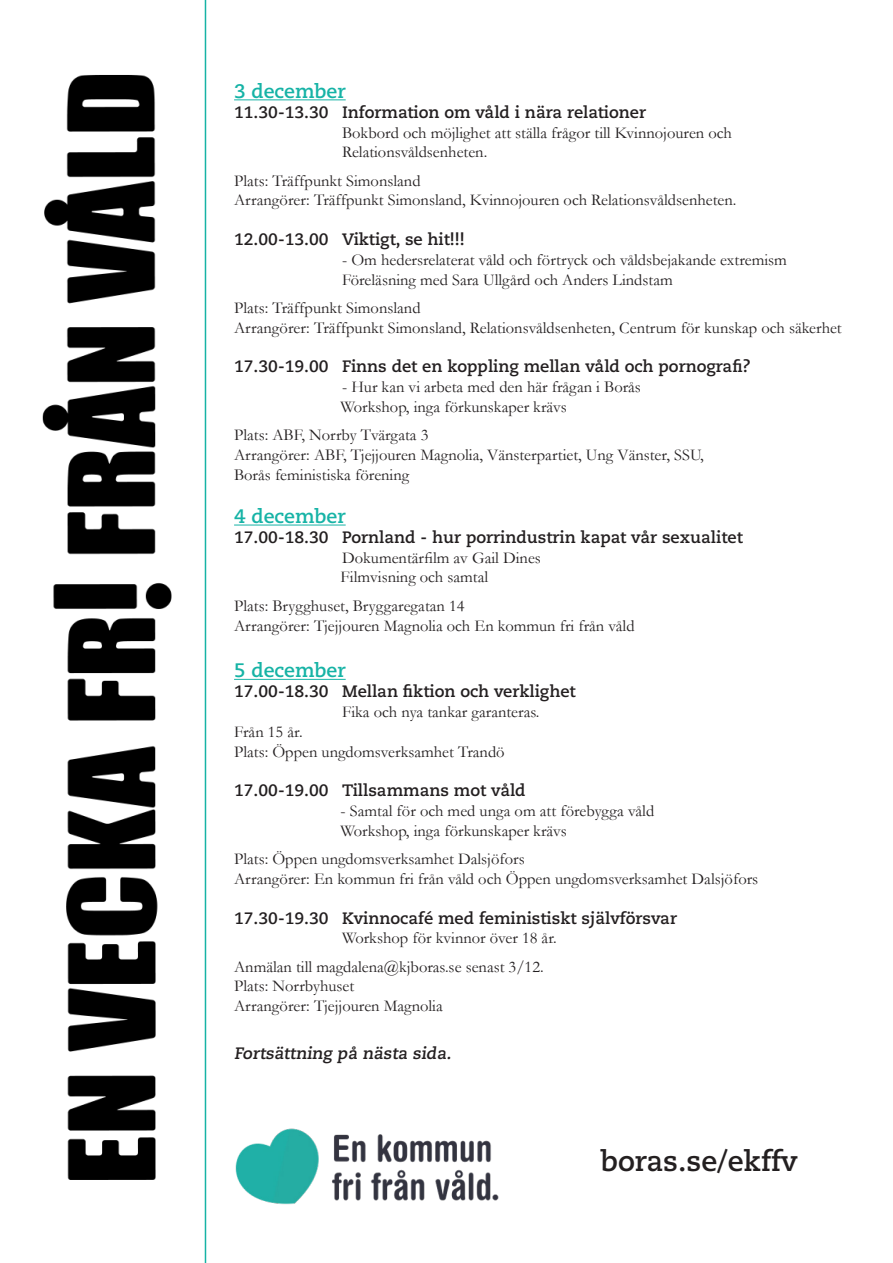
<style>
.page{position:relative;width:893px;height:1263px;background:#fff}
.page>*{position:absolute;margin:0;border:0;box-sizing:border-box;transform-origin:0 0}
.t1{font:700 28.5px "Caecilia LT Std";color:#231f20}
.t2{font:700 19.5px "Caecilia LT Std";color:#16b3a6}
.t3{font:700 19.5px "Caecilia LT Std";color:#16b3a5}
.t4{font:16.5px/19.8px "Garamond";color:#231f20}
.t5{font:700 16.5px "Caecilia LT Std";color:#231f20}
</style>
<div class="page">
<hr style="left:234px;top:99px;width:112px;height:1px;background:#16b3a6">
<hr style="left:234px;top:524px;width:112px;height:1px;background:#16b3a6">
<hr style="left:234px;top:679px;width:112px;height:1px;background:#16b3a5">
<img style="left:235px;top:1128px;width:264px;height:77px">
<img style="left:42px;top:43px;width:165px;height:1168px">
<p class="t2" style="left:234px;top:80px;width:113px">3 december</p>
<p class="t5" style="left:234px;top:102px;width:414px">11.30-13.30 Information om våld i nära relationer</p>
<p class="t4" style="left:342px;top:122px;width:391px">Bokbord och möjlighet att ställa frågor till Kvinnojouren och<br>Relationsvåldsenheten.</p>
<p class="t4" style="left:234px;top:170px;width:188px">Plats: Träffpunkt Simonsland</p>
<p class="t4" style="left:234px;top:190px;width:504px">Arrangörer: Träffpunkt Simonsland, Kvinnojouren och Relationsvåldsenheten.</p>
<p class="t5" style="left:234px;top:230px;width:232px">12.00-13.00 Viktigt, se hit!!!</p>
<p class="t4" style="left:342px;top:249px;width:446px">- Om hedersrelaterat våld och förtryck och våldsbejakande extremism</p>
<p class="t4" style="left:342px;top:269px;width:332px">Föreläsning med Sara Ullgård och Anders Lindstam</p>
<p class="t4" style="left:234px;top:297px;width:188px">Plats: Träffpunkt Simonsland</p>
<p class="t4" style="left:234px;top:317px;width:609px">Arrangörer: Träffpunkt Simonsland, Relationsvåldsenheten, Centrum för kunskap och säkerhet</p>
<p class="t5" style="left:234px;top:357px;width:518px">17.30-19.00 Finns det en koppling mellan våld och pornografi?</p>
<p class="t4" style="left:342px;top:377px;width:300px">- Hur kan vi arbeta med den här frågan i Borås</p>
<p class="t4" style="left:341px;top:396px;width:228px">Workshop, inga förkunskaper krävs</p>
<p class="t4" style="left:234px;top:425px;width:196px">Plats: ABF, Norrby Tvärgata 3</p>
<p class="t4" style="left:234px;top:445px;width:471px">Arrangörer: ABF, Tjejjouren Magnolia, Vänsterpartiet, Ung Vänster, SSU,<br>Borås feministiska förening</p>
<p class="t2" style="left:234px;top:505px;width:113px">4 december</p>
<p class="t5" style="left:234px;top:527px;width:510px">17.00-18.30 Pornland - hur porrindustrin kapat vår sexualitet</p>
<p class="t4" style="left:342px;top:547px;width:200px">Dokumentärfilm av Gail Dines</p>
<p class="t4" style="left:341px;top:567px;width:149px">Filmvisning och samtal</p>
<p class="t4" style="left:234px;top:595px;width:232px">Plats: Brygghuset, Bryggaregatan 14</p>
<p class="t4" style="left:234px;top:615px;width:402px">Arrangörer: Tjejjouren Magnolia och En kommun fri från våld</p>
<p class="t3" style="left:234px;top:659px;width:113px">5 december</p>
<p class="t5" style="left:234px;top:682px;width:343px">17.00-18.30 Mellan fiktion och verklighet</p>
<p class="t4" style="left:342px;top:701px;width:199px">Fika och nya tankar garanteras.</p>
<p class="t4" style="left:234px;top:721px;width:70px">Från 15 år.</p>
<p class="t4" style="left:234px;top:741px;width:272px">Plats: Öppen ungdomsverksamhet Trandö</p>
<p class="t5" style="left:234px;top:781px;width:293px">17.00-19.00 Tillsammans mot våld</p>
<p class="t4" style="left:341px;top:800px;width:315px">- Samtal för och med unga om att förebygga våld</p>
<p class="t4" style="left:341px;top:820px;width:228px">Workshop, inga förkunskaper krävs</p>
<p class="t4" style="left:234px;top:849px;width:292px">Plats: Öppen ungdomsverksamhet Dalsjöfors</p>
<p class="t4" style="left:234px;top:868px;width:526px">Arrangörer: En kommun fri från våld och Öppen ungdomsverksamhet Dalsjöfors</p>
<p class="t5" style="left:234px;top:908px;width:444px">17.30-19.30 Kvinnocafé med feministiskt självförsvar</p>
<p class="t4" style="left:342px;top:928px;width:216px">Workshop för kvinnor över 18 år.</p>
<p class="t4" style="left:234px;top:956px;width:311px">Anmälan till magdalena@kjboras.se senast 3/12.</p>
<p class="t4" style="left:234px;top:976px;width:122px">Plats: Norrbyhuset</p>
<p class="t4" style="left:234px;top:996px;width:210px">Arrangörer: Tjejjouren Magnolia</p>
<p class="t5" style="left:234px;top:1044px;width:221px">Fortsättning på nästa sida.</p>
<p class="t1" style="left:601px;top:1144px;width:198px">boras.se/ekffv</p>
</div>
